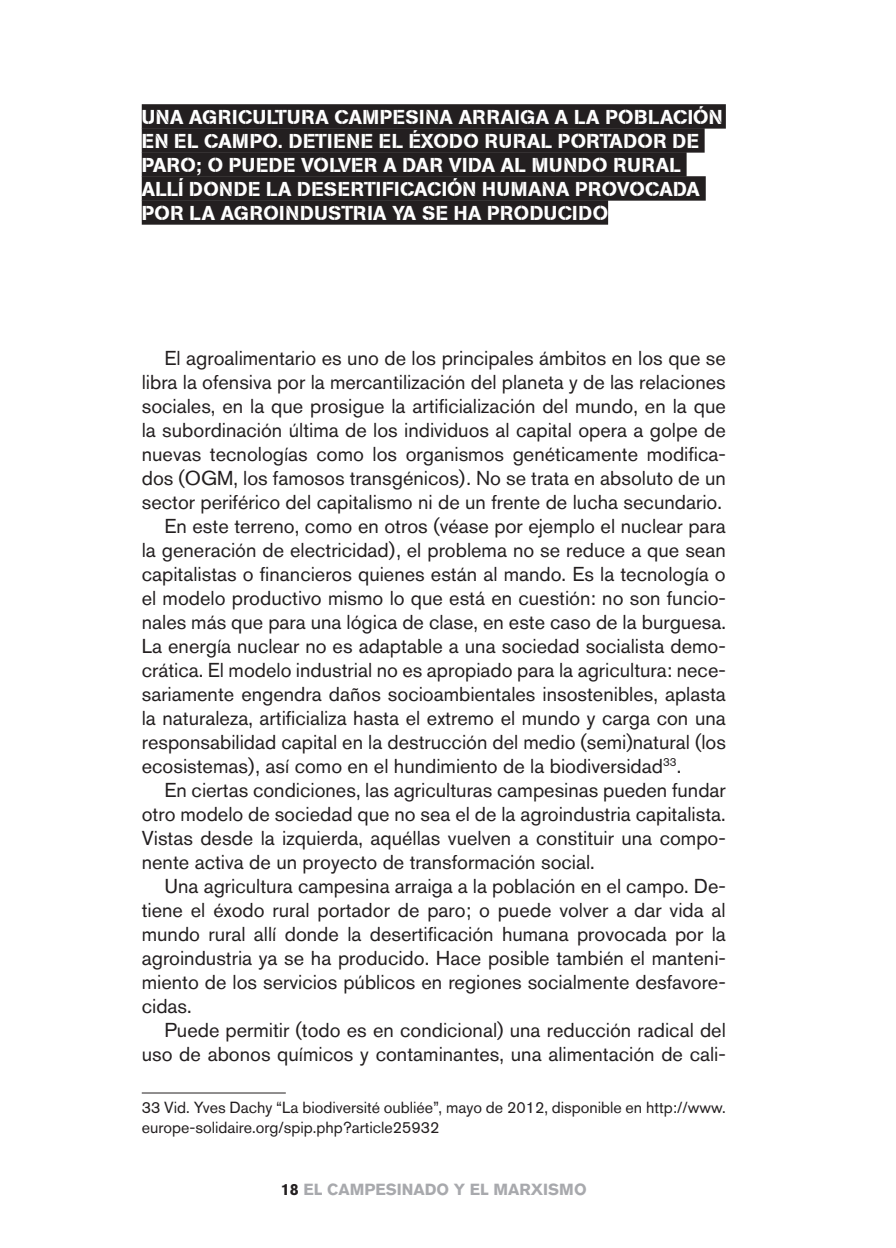
<style>
.page{position:relative;width:896px;height:1248px;background:#fff}
.page>*{position:absolute;margin:0;border:0;box-sizing:border-box;transform-origin:0 0}
.t1{font:20px "Akzidenz Grotesk BQ";color:#231f20}
.t2{font:20px/24px "AG Book Stencil";letter-spacing:.02em;color:#fff}
.t3{font:16px/20px "Akzidenz Grotesk BQ";color:#231f20}
.t4{font:700 16px "Akzidenz Grotesk BQ";color:#a8a9ad}
.s1{color:#231f20}
</style>
<div class="page">
<hr style="left:142px;top:1092px;width:144px;height:1px;background:#231f20">
<div style="left:142px;top:104px;width:584px;height:25px;background:#231f20"></div>
<div style="left:142px;top:128px;width:562px;height:25px;background:#231f20"></div>
<div style="left:142px;top:152px;width:544px;height:25px;background:#231f20"></div>
<div style="left:142px;top:176px;width:564px;height:25px;background:#231f20"></div>
<div style="left:142px;top:200px;width:466px;height:25px;background:#231f20"></div>
<p class="t2" style="left:142px;top:105px;width:582px">UNA AGRICULTURA CAMPESINA ARRAIGA A LA POBLACIÓN EN EL CAMPO. DETIENE EL ÉXODO RURAL PORTADOR DE PARO; O PUEDE VOLVER A DAR VIDA AL MUNDO RURAL ALLÍ DONDE LA DESERTIFICACIÓN HUMANA PROVOCADA POR LA AGROINDUSTRIA YA SE HA PRODUCIDO</p>
<p class="t1" style="left:164px;top:345px;width:563px">El agroalimentario es uno de los principales ámbitos en los que se</p>
<p class="t1" style="left:142px;top:369px;width:585px">libra la ofensiva por la mercantilización del planeta y de las relaciones</p>
<p class="t1" style="left:142px;top:393px;width:586px">sociales, en la que prosigue la artificialización del mundo, en la que</p>
<p class="t1" style="left:142px;top:417px;width:585px">la subordinación última de los individuos al capital opera a golpe de</p>
<p class="t1" style="left:142px;top:441px;width:585px">nuevas tecnologías como los organismos genéticamente modifica-</p>
<p class="t1" style="left:142px;top:465px;width:585px">dos (OGM, los famosos transgénicos). No se trata en absoluto de un</p>
<p class="t1" style="left:142px;top:489px;width:582px">sector periférico del capitalismo ni de un frente de lucha secundario.</p>
<p class="t1" style="left:164px;top:513px;width:563px">En este terreno, como en otros (véase por ejemplo el nuclear para</p>
<p class="t1" style="left:142px;top:537px;width:585px">la generación de electricidad), el problema no se reduce a que sean</p>
<p class="t1" style="left:142px;top:561px;width:585px">capitalistas o financieros quienes están al mando. Es la tecnología o</p>
<p class="t1" style="left:142px;top:585px;width:586px">el modelo productivo mismo lo que está en cuestión: no son funcio-</p>
<p class="t1" style="left:142px;top:609px;width:586px">nales más que para una lógica de clase, en este caso de la burguesa.</p>
<p class="t1" style="left:142px;top:633px;width:585px">La energía nuclear no es adaptable a una sociedad socialista demo-</p>
<p class="t1" style="left:142px;top:657px;width:585px">crática. El modelo industrial no es apropiado para la agricultura: nece-</p>
<p class="t1" style="left:142px;top:681px;width:585px">sariamente engendra daños socioambientales insostenibles, aplasta</p>
<p class="t1" style="left:142px;top:705px;width:585px">la naturaleza, artificializa hasta el extremo el mundo y carga con una</p>
<p class="t1" style="left:142px;top:729px;width:586px">responsabilidad capital en la destrucción del medio (semi)natural (los</p>
<p class="t1" style="left:142px;top:753px;width:541px">ecosistemas), así como en el hundimiento de la biodiversidad<sup>33</sup>.</p>
<p class="t1" style="left:164px;top:777px;width:563px">En ciertas condiciones, las agriculturas campesinas pueden fundar</p>
<p class="t1" style="left:142px;top:801px;width:585px">otro modelo de sociedad que no sea el de la agroindustria capitalista.</p>
<p class="t1" style="left:142px;top:825px;width:585px">Vistas desde la izquierda, aquéllas vuelven a constituir una compo-</p>
<p class="t1" style="left:142px;top:849px;width:454px">nente activa de un proyecto de transformación social.</p>
<p class="t1" style="left:164px;top:873px;width:563px">Una agricultura campesina arraiga a la población en el campo. De-</p>
<p class="t1" style="left:142px;top:897px;width:585px">tiene el éxodo rural portador de paro; o puede volver a dar vida al</p>
<p class="t1" style="left:142px;top:921px;width:585px">mundo rural allí donde la desertificación humana provocada por la</p>
<p class="t1" style="left:142px;top:945px;width:585px">agroindustria ya se ha producido. Hace posible también el manteni-</p>
<p class="t1" style="left:142px;top:969px;width:585px">miento de los servicios públicos en regiones socialmente desfavore-</p>
<p class="t1" style="left:142px;top:993px;width:51px">cidas.</p>
<p class="t1" style="left:164px;top:1017px;width:563px">Puede permitir (todo es en condicional) una reducción radical del</p>
<p class="t1" style="left:142px;top:1041px;width:585px">uso de abonos químicos y contaminantes, una alimentación de cali-</p>
<p class="t3" style="left:142px;top:1097px;width:585px">33 Vid. Yves Dachy “La biodiversité oubliée”, mayo de 2012, disponible en http://www. europe-solidaire.org/spip.php?article25932</p>
<p class="t4" style="left:281px;top:1180px;width:307px"><span class="s1">18</span> EL CAMPESINADO Y EL MARXISMO</p>
</div>
